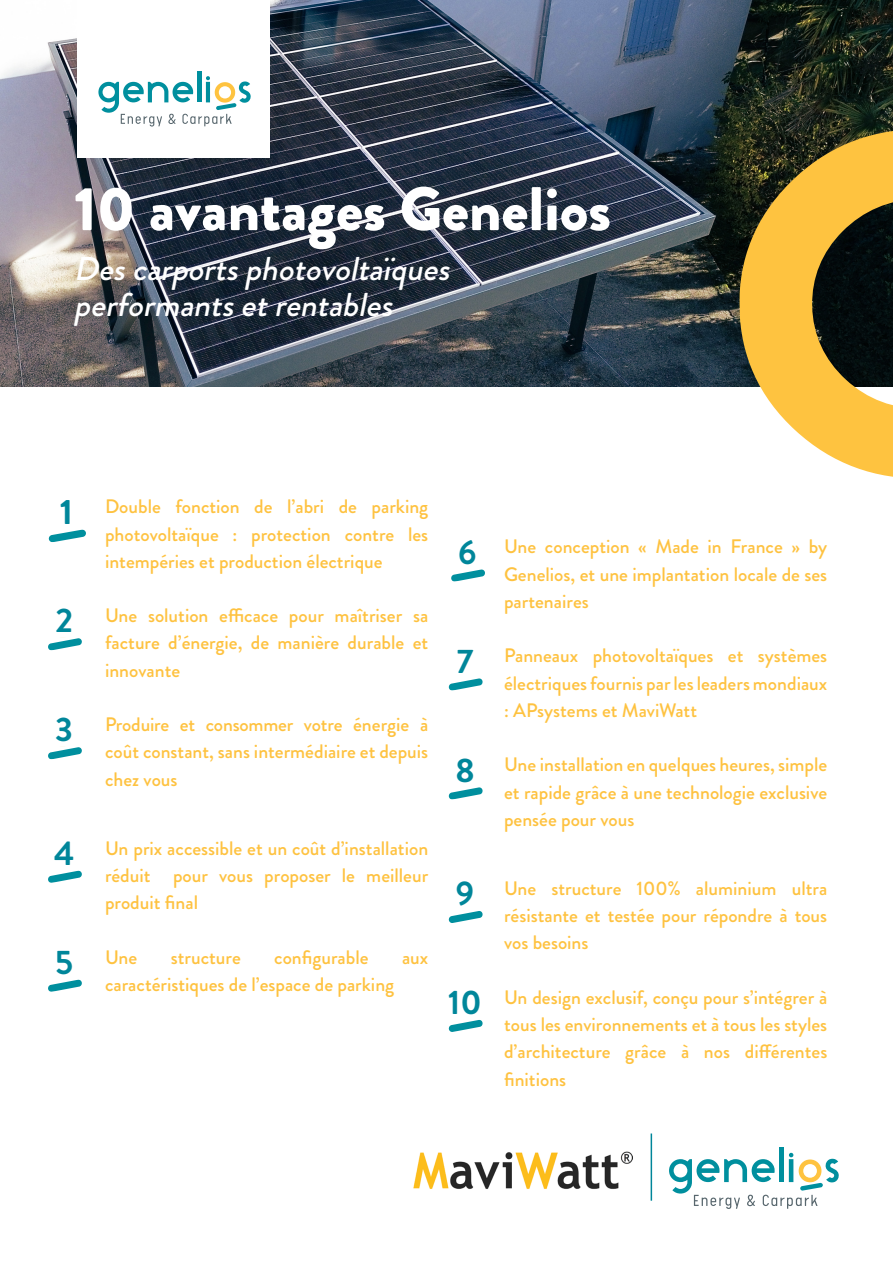
<style>
.page{position:relative;width:893px;height:1263px;background:#fff}
.page>*{position:absolute;margin:0;border:0;box-sizing:border-box;transform-origin:0 0}
.t1{font:900 61.5px "Brandon Grotesque";color:#fff}
.t2{font:700 35.25px "Brandon Grotesque";color:#00869a;scale:1.06 1}
.t3{font:700 34.05px "Brandon Grotesque";color:#00869a}
.t4{font:italic 500 33px "Brandon Grotesque";color:#fff}
.t5{font:500 19.5px/27.2px "Brandon Grotesque";color:#fec240;text-align:justify}
</style>
<div class="page">
<img style="left:0;top:0;width:893px;height:387px">
<div style="left:77px;top:0;width:193px;height:158px;background:#fff"></div>
<svg style="left:736px;top:125px;width:157px;height:352px;background:#a68b46"></svg>
<hr style="left:197px;top:72px;width:4px;height:30px;background:#008f9e">
<svg style="left:98px;top:76px;width:153px;height:51px"></svg>
<svg style="left:48px;top:529px;width:38px;height:13px"></svg>
<svg style="left:48px;top:747px;width:34px;height:12px"></svg>
<svg style="left:48px;top:638px;width:34px;height:12px"></svg>
<svg style="left:48px;top:870px;width:34px;height:13px"></svg>
<svg style="left:48px;top:979px;width:34px;height:13px"></svg>
<svg style="left:451px;top:569px;width:34px;height:13px"></svg>
<svg style="left:448px;top:678px;width:35px;height:12px"></svg>
<svg style="left:448px;top:787px;width:35px;height:12px"></svg>
<svg style="left:448px;top:911px;width:35px;height:12px"></svg>
<svg style="left:448px;top:1020px;width:35px;height:12px"></svg>
<div style="left:779px;top:1148px;width:5px;height:34px;background:#008f9e"></div>
<svg style="left:669px;top:1153px;width:170px;height:56px"></svg>
<img style="left:413px;top:1151px;width:219px;height:38px">
<hr style="left:651px;top:1133px;width:1px;height:68px;background:#00869a">
<p class="t1" style="left:74px;top:165px;width:539px">10 avantages Genelios</p>
<p class="t4" style="left:74px;top:246px;width:386px">Descarportsphotovoltaïques</p>
<p class="t4" style="left:74px;top:282px;width:329px">performantsetrentables</p>
<p class="t2" style="left:60px;top:487px;width:14px">1</p>
<p class="t5" style="left:105px;top:493px;width:325px">Double fonction de l’abri de parking photovoltaïque : protection contre les intempéries et production électrique</p>
<p class="t3" style="left:55px;top:597px;width:19px">2</p>
<p class="t5" style="left:105px;top:602px;width:325px">Une solution efficace pour maîtriser sa facture d’énergie, de manière durable et innovante</p>
<p class="t3" style="left:55px;top:706px;width:19px">3</p>
<p class="t5" style="left:105px;top:711px;width:325px">Produire et consommer votre énergie à coût constant, sans intermédiaire et depuis chez vous</p>
<p class="t3" style="left:54px;top:829px;width:22px">4</p>
<p class="t5" style="left:105px;top:835px;width:325px">Un prix accessible et un coût d’installation réduit pour vous proposer le meilleur produit final</p>
<p class="t3" style="left:55px;top:938px;width:19px">5</p>
<p class="t5" style="left:105px;top:944px;width:34px">Une</p>
<p class="t5" style="left:171px;top:944px;width:72px">structure</p>
<p class="t5" style="left:274px;top:944px;width:96px">configurable</p>
<p class="t5" style="left:402px;top:944px;width:28px">aux</p>
<p class="t5" style="left:105px;top:971px;width:291px">caractéristiques de l’espace de parking</p>
<p class="t3" style="left:458px;top:528px;width:20px">6</p>
<p class="t5" style="left:504px;top:533px;width:325px">Une conception « Made in France » by Genelios, et une implantation locale de ses partenaires</p>
<p class="t3" style="left:457px;top:637px;width:18px">7</p>
<p class="t5" style="left:504px;top:642px;width:325px">Panneaux photovoltaïques et systèmes électriques fournis par les leaders mondiaux : APsystems et MaviWatt</p>
<p class="t3" style="left:455px;top:746px;width:21px">8</p>
<p class="t5" style="left:504px;top:751px;width:325px">Une installation en quelques heures, simple et rapide grâce à une technologie exclusive pensée pour vous</p>
<p class="t3" style="left:456px;top:869px;width:20px">9</p>
<p class="t5" style="left:504px;top:875px;width:325px">Une structure 100% aluminium ultra résistante et testée pour répondre à tous vos besoins</p>
<p class="t3" style="left:448px;top:978px;width:35px">10</p>
<p class="t5" style="left:504px;top:984px;width:325px">Un design exclusif, conçu pour s’intégrer à tous les environnements et à tous les styles d’architecture grâce à nos différentes finitions</p>
</div>
